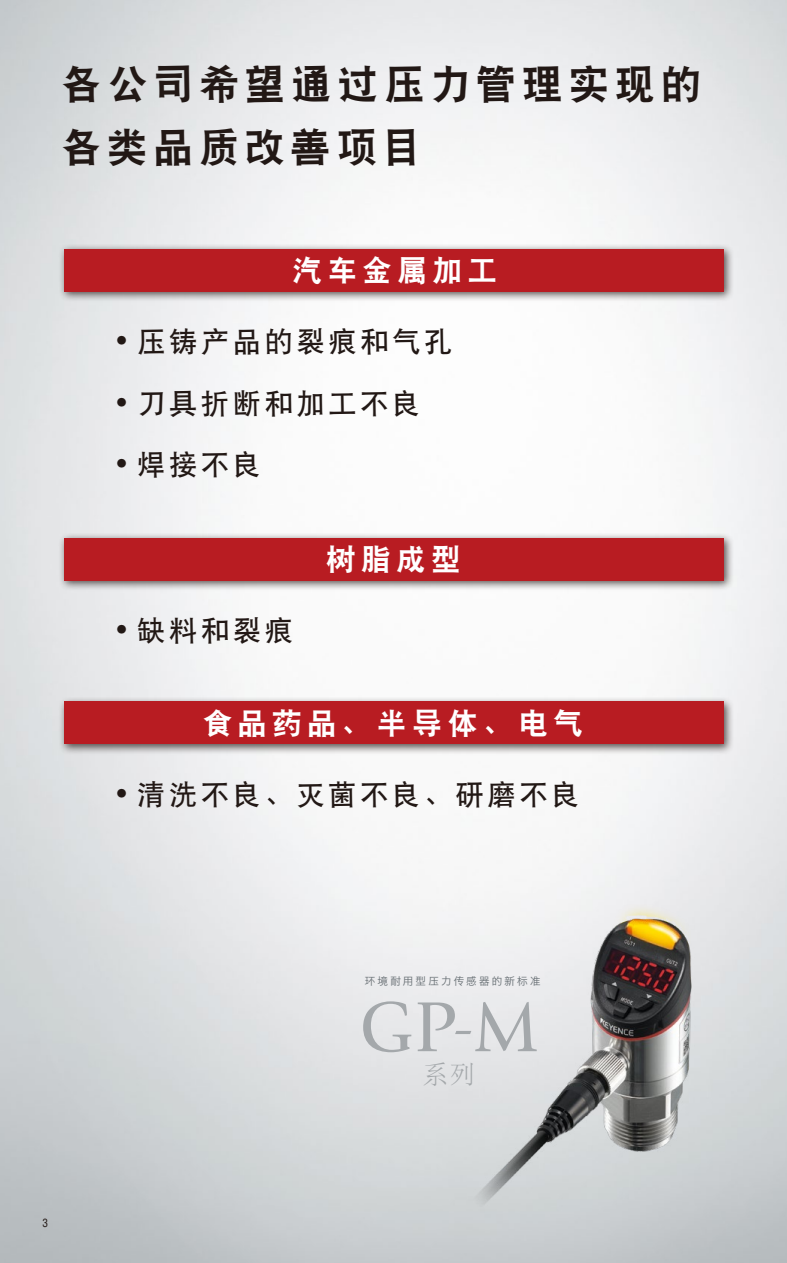
<style>
.page{position:relative;width:787px;height:1263px;background:#fff}
.page>*{position:absolute;margin:0;border:0;box-sizing:border-box;transform-origin:0 0}
.t1{font:73.8px "Giovanni Std";color:#a4a8ab}
.t2{font:40.5px/60.6px "DF Hei GB W9";color:#221815}
.t3{font:30px "DF Hei GB W9";letter-spacing:.165em;color:#fff}
.t4{font:28.5px "DF Hei GB W7";color:#221815}
.t5{font:300 25.8px "Adobe Song Std";color:#a4a8ab}
.t6{font:condensed 11.25px "Helvetica LT Std";color:#221815}
.t7{font:10.5px "Hiragino Sans GB W3";letter-spacing:.215em;color:#636b70}
.s1{font-family:"Helvetica LT Std";font-stretch:condensed}
.s2{font-size:51.6px}
</style>
<div class="page">
<div style="left:58px;top:244px;width:676px;height:59px;background:#221815;opacity:.75"></div>
<div style="left:64px;top:249px;width:659px;height:42px;background:#b81c22"></div>
<div style="left:58px;top:533px;width:676px;height:59px;background:#221815;opacity:.75"></div>
<div style="left:64px;top:538px;width:659px;height:42px;background:#b81c22"></div>
<div style="left:58px;top:697px;width:676px;height:58px;background:#221815;opacity:.75"></div>
<div style="left:64px;top:702px;width:659px;height:42px;background:#b81c22"></div>
<img style="left:437px;top:860px;width:350px;height:403px">
<h2 class="t2" style="left:59px;top:59px;width:643px;rotate:-1deg">各公司希望通过压力管理实现的各类品质改善项目</h2>
<p class="t3" style="left:292px;top:254px;width:206px">汽车金属加工</p>
<p class="t4" style="left:117px;top:329px;width:336px;rotate:-1deg"><span class="s1">•</span> 压铸产品的裂痕和气孔</p>
<p class="t4" style="left:117px;top:391px;width:305px;rotate:-1deg"><span class="s1">•</span> 刀具折断和加工不良</p>
<p class="t4" style="left:117px;top:451px;width:145px;rotate:-1deg"><span class="s1">•</span> 焊接不良</p>
<p class="t4" style="left:117px;top:617px;width:177px;rotate:-1deg"><span class="s1">•</span> 缺料和裂痕</p>
<p class="t3" style="left:326px;top:543px;width:137px">树脂成型</p>
<p class="t3" style="left:203px;top:707px;width:381px">食品药品、半导体、电气</p>
<p class="t4" style="left:117px;top:783px;width:464px;rotate:-1deg"><sup>•</sup> 清洗不良、灭菌不良、研磨不良</p>
<p class="t6" style="left:43px;top:1216px;width:7px">3</p>
<p class="t7" style="left:365px;top:975px;width:177px">环境耐用型压力传感器的新标准</p>
<h1 class="t1" style="left:358px;top:985px;width:182px">GP<span class="s2">-</span>M</h1>
<p class="t5" style="left:422px;top:1061px;width:54px">系列</p>
</div>
